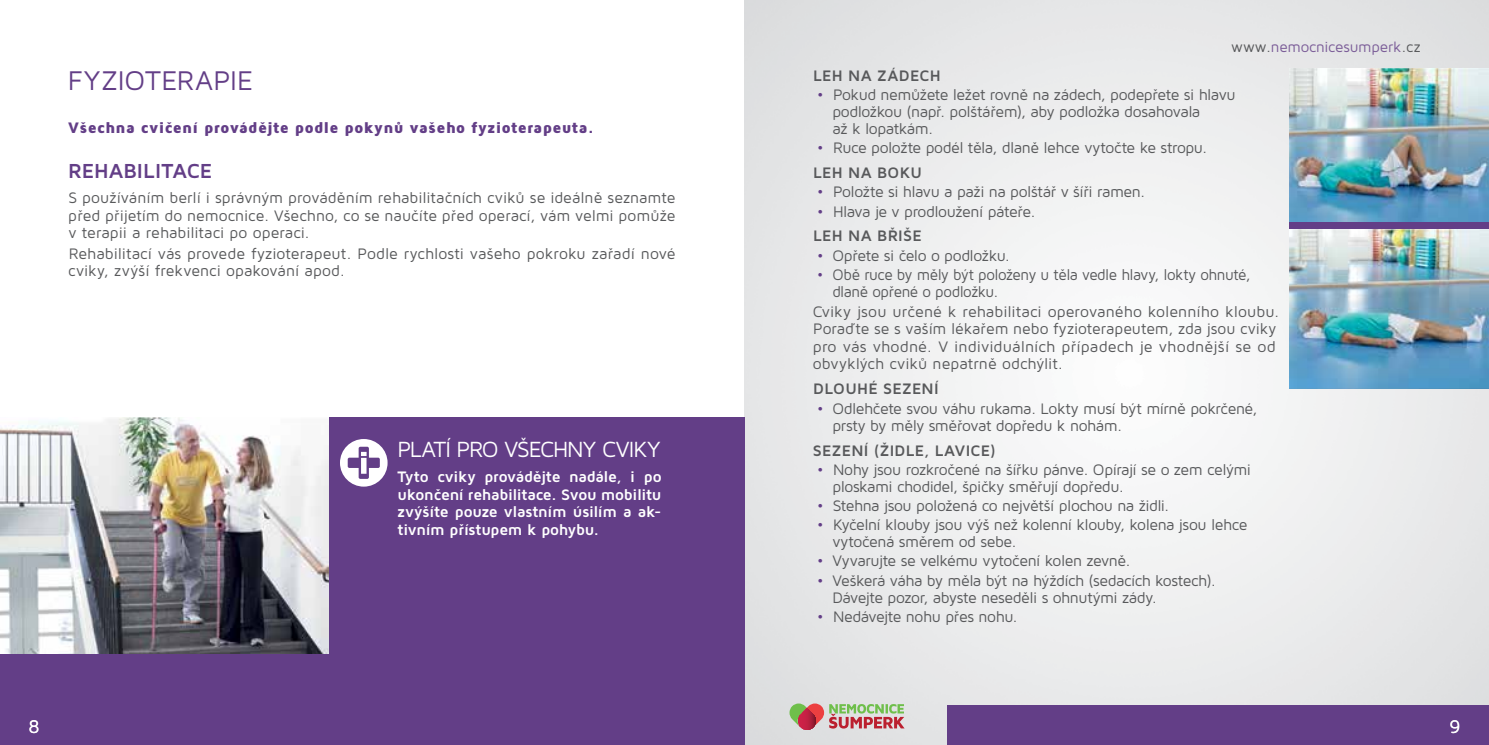
<style>
.page{position:relative;width:1489px;height:745px;background:#fff}
.page>*{position:absolute;margin:0;border:0;box-sizing:border-box;transform-origin:0 0}
.t1{font:28px "Maven Pro";color:#633e87}
.t2{font:22.75px "Maven Pro";letter-spacing:-.05em;color:#fff}
.t3{font:700 21px "Maven Pro";letter-spacing:-.005em;color:#633e87}
.t4{font:18.9px "Maven Pro";color:#fff}
.t5{font:15.75px/16.8px "Maven Pro";letter-spacing:-.025em;color:#58595b}
.t6{font:15.75px/17.5px "Maven Pro";color:#58595b}
.t7{font:700 15.75px/17.5px "Maven Pro";letter-spacing:-.02em;color:#fff;text-align:justify}
.t8{font:15.75px/16.8px "Maven Pro";letter-spacing:-.025em;color:#58595b;scale:.96 1}
.t9{font:900 15.75px "Maven Pro";letter-spacing:.02em;color:#633e87}
.t10{font:700 15.75px "Maven Pro";letter-spacing:.02em;color:#58595b}
.t11{font:15.22px "Maven Pro";letter-spacing:-.01em;color:#7b5d98}
.s1{color:#58595b}
.s2{color:#633e87}
.s3{font-weight:700}
</style>
<div class="page">
<img style="left:744px;top:0;width:744px;height:744px">
<div style="left:947px;top:705px;width:541px;height:39px;background:#633e87"></div>
<div style="left:0;top:705px;width:744px;height:39px;background:#633e87"></div>
<svg style="left:789px;top:703px;width:115px;height:26px;background:#bf9b8a"></svg>
<div style="left:1289px;top:179px;width:199px;height:65px;background:#633e87"></div>
<div style="left:0;top:417px;width:744px;height:293px;background:#633e87"></div>
<img style="left:0;top:417px;width:328px;height:236px">
<img style="left:1289px;top:68px;width:199px;height:153px">
<img style="left:1289px;top:229px;width:199px;height:159px">
<svg style="left:340px;top:439px;width:47px;height:47px"></svg>
<h1 class="t1" style="left:68px;top:63px;width:187px">FYZIOTERAPIE</h1>
<p class="t9" style="left:68px;top:117px;width:527px">Všechna cvičení provádějte podle pokynů vašeho fyzioterapeuta.</p>
<h3 class="t3" style="left:68px;top:157px;width:145px">REHABILITACE</h3>
<p class="t5" style="left:68px;top:188px;width:609px;line-height:17.5px;text-align:justify">S používáním berlí i správným prováděním rehabilitačních cviků se ideálně seznamte před přijetím do nemocnice. Všechno, co se naučíte před operací, vám velmi pomůže v terapii a rehabilitaci po operaci.</p>
<p class="t6" style="left:68px;top:244px;width:609px">Rehabilitací vás provede fyzioterapeut. Podle rychlosti vašeho pokroku zařadí nové cviky, zvýší frekvenci opakování apod.</p>
<h2 class="t2" style="left:397px;top:435px;width:74px">platípro</h2>
<h2 class="t2" style="left:504px;top:435px;width:110px">všechny cviky</h2>
<p class="t7" style="left:397px;top:467px;width:265px">Tyto cviky provádějte nadále, i po ukončení rehabilitace. Svou mobilitu zvýšíte pouze vlastním úsilím a ak&shy;tivním přístupem k pohybu.</p>
<p class="t11" style="left:1230px;top:37px;width:191px"><span class="s1">www.</span>nemocnicesumperk<span class="s1">.cz</span></p>
<p class="t10" style="left:813px;top:65px;width:129px">LEH NA ZÁDECH</p>
<p class="t5" style="left:832px;top:85px;width:405px;text-indent:-15px"><span class="s2">•</span> Pokud nemůžete ležet rovně na zádech, podepřete si hlavu podložkou (např. polštářem), aby podložka dosahovala<br>až k lopatkám.</p>
<p class="t5" style="left:813px;top:134px;width:395px;line-height:25px"><span class="s2">•</span> Ruce položte podél těla, dlaně lehce vytočte ke stropu.<br><span class="s3">LEH NA BOKU</span></p>
<p class="t5" style="left:817px;top:183px;width:330px"><span class="s2">•</span> Položte si hlavu a paži na polštář v šíři ramen.</p>
<p class="t5" style="left:813px;top:198px;width:224px;line-height:25px"><span class="s2">•</span> H lava je v prodloužení páteře.<br><span class="s3">LEH NA BŘIŠE</span></p>
<p class="t5" style="left:817px;top:246px;width:195px"><span class="s2">•</span> Opřete si čelo o podložku.</p>
<p class="t8" style="left:832px;top:265px;width:437px;text-indent:-15px"><span class="s2">•</span> Obě ruce by měly být položeny u těla vedle hlavy, lokty ohnuté, dlaně opřené o podložku.</p>
<p class="t6" style="left:812px;top:302px;width:468px">Cviky jsou určené k rehabilitaci operovaného kolenního kloubu.<br>Poraďte se s vaším lékařem nebo fyzioterapeutem, zda jsou cviky pro vás vhodné. V individuálních případech je vhodnější se od obvyklých cviků nepatrně odchýlit.</p>
<p class="t10" style="left:813px;top:379px;width:127px">DLOUHÉ SEZENÍ</p>
<p class="t5" style="left:832px;top:399px;width:426px;text-indent:-15px"><span class="s2">•</span> Odlehčete svou váhu rukama. Lokty musí být mírně pokrčené, prsty by měly směřovat dopředu k nohám.</p>
<p class="t10" style="left:812px;top:440px;width:185px">SEZENÍ (ŽIDLE, LAVICE)</p>
<p class="t5" style="left:832px;top:460px;width:420px;text-indent:-15px"><span class="s2">•</span> Nohy jsou rozkročené na šířku pánve. Opírají se o zem celými ploskami chodidel, špičky směřují dopředu.</p>
<p class="t5" style="left:817px;top:496px;width:354px"><span class="s2">•</span> Stehna jsou položená co největší plochou na židli.</p>
<p class="t5" style="left:832px;top:515px;width:416px;text-indent:-15px"><span class="s2">•</span> Kyčelní klouby jsou výš než kolenní klouby, kolena jsou lehce vytočená směrem od sebe.</p>
<p class="t5" style="left:817px;top:551px;width:315px"><span class="s2">•</span> Vyvarujte se velkému vytočení kolen zevně.</p>
<p class="t5" style="left:832px;top:571px;width:385px;text-indent:-15px"><span class="s2">•</span> Veškerá váha by měla být na hýždích (sedacích kostech).<br>Dávejte pozor, abyste neseděli s ohnutými zády.</p>
<p class="t5" style="left:817px;top:607px;width:202px"><span class="s2">•</span> Nedávejte nohu přes nohu.</p>
<p class="t4" style="left:29px;top:714px;width:13px">8</p>
<p class="t4" style="left:1449px;top:714px;width:13px">9</p>
</div>
